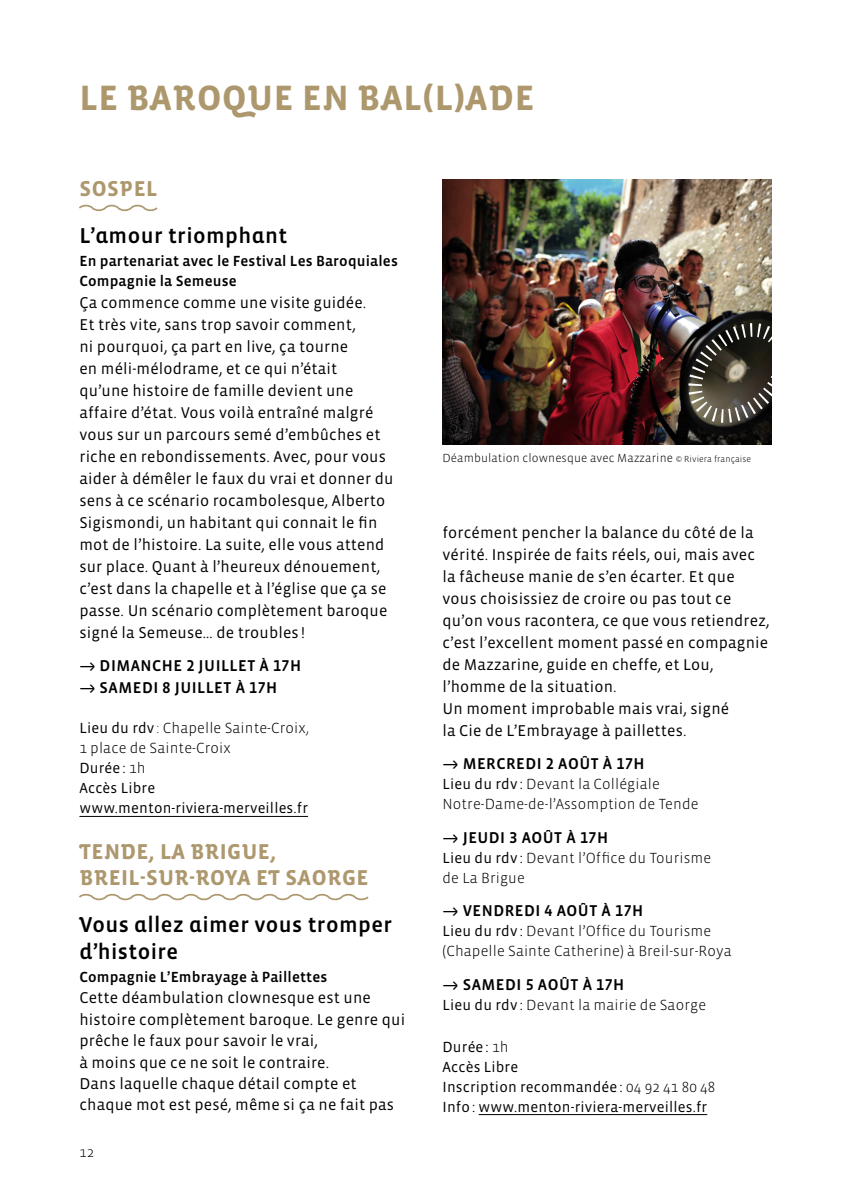
<style>
.page{position:relative;width:851px;height:1191px;background:#fff}
.page>*{position:absolute;margin:0;border:0;box-sizing:border-box;transform-origin:0 0}
.t1{font:700 36px "Vista Sans OTCE";letter-spacing:.02em;color:#ad986e}
.t2{font:500 22px/27px "Vista Sans OTCE";letter-spacing:.02em;color:#000}
.t3{font:700 22px/26px "Vista Sans OTCE";letter-spacing:.02em;color:#ad986e}
.t4{font:16px/22px "Vista Sans OTCE";letter-spacing:.01em;color:#000}
.t5{font:500 16px/22px "Vista Sans OTCE";letter-spacing:.03em;color:#000}
.t6{font:300 15px/20px "Vista Sans OTCE";letter-spacing:.01em;color:#000}
.t7{font:15px/20px "Vista Sans OTCE";letter-spacing:.01em;color:#000}
.t8{font:500 15px/20px "Vista Sans OTCE";letter-spacing:.01em;color:#000}
.t9{font:300 14px "Vista Sans OTCE";color:#000}
.t10{font:300 12px "Vista Sans OTCE";letter-spacing:.01em;color:#000}
.s1{font-weight:300}
.s2{font-size:9px}
.s3{font-weight:400}
</style>
<div class="page">
<img style="left:442px;top:180px;width:329px;height:265px">
<svg style="left:79px;top:204px;width:79px;height:8px"></svg>
<hr style="left:79px;top:816px;width:229px;height:1px;background:#000">
<svg style="left:79px;top:893px;width:290px;height:8px"></svg>
<hr style="left:478px;top:1114px;width:229px;height:1px;background:#000">
<svg style="left:688px;top:323px;width:84px;height:100px;background:#4b473f"></svg>
<h1 class="t1" style="left:79px;top:77px;width:456px">LE BAROQUE EN BAL(L)ADE</h1>
<h2 class="t3" style="left:79px;top:176px;width:79px">SOSPEL</h2>
<h2 class="t2" style="left:79px;top:222px;width:209px">L’amour triomphant</h2>
<p class="t8" style="left:79px;top:251px;width:320px">En partenariat avec le Festival Les Baroquiales<br>Compagnie la Semeuse</p>
<p class="t4" style="left:79px;top:291px;width:315px">Ça commence comme une visite guidée.<br>Et très vite, sans trop savoir comment,<br>ni pourquoi, ça part en live, ça tourne<br>en méli-mélodrame, et ce qui n’était<br>qu’une histoire de famille devient une affaire d’état. Vous voilà entraîné malgré vous sur un parcours semé d’embûches et riche en rebondissements. Avec, pour vous aider à démêler le faux du vrai et donner du sens à ce scénario rocambolesque, Alberto Sigismondi, un habitant qui connait le fin mot de l’histoire. La suite, elle vous attend sur place. Quant à l’heureux dénouement, c’est dans la chapelle et à l’église que ça se passe. Un scénario complètement baroque signé la Semeuse… de troubles !</p>
<p class="t5" style="left:100px;top:655px;width:203px">DIMANCHE 2 JUILLET À 17H<br>SAMEDI 8 JUILLET À 17H</p>
<p class="t7" style="left:79px;top:718px;width:231px">Lieu du rdv <span class="s1">: Chapelle Sainte-Croix,<br>1 place de Sainte-Croix<br></span>Durée : <span class="s1">1h<br></span>Accès Libre www.menton-riviera-merveilles.fr</p>
<h2 class="t3" style="left:79px;top:838px;width:290px">TENDE, LA BRIGUE,<br>BREIL-SUR-ROYA ET SAORGE</h2>
<h2 class="t2" style="left:79px;top:911px;width:314px">Vous allez aimer vous tromper d’histoire</h2>
<p class="t8" style="left:79px;top:966px;width:249px">Compagnie L’Embrayage à Paillettes</p>
<p class="t4" style="left:79px;top:987px;width:327px;line-height:21.4px">Cette déambulation clownesque est une histoire complètement baroque. Le genre qui prêche le faux pour savoir le vrai,<br>à moins que ce ne soit le contraire.<br>Dans laquelle chaque détail compte et chaque mot est pesé, même si ça ne fait pas</p>
<p class="t9" style="left:79px;top:1144px;width:16px">12</p>
<p class="t10" style="left:442px;top:451px;width:310px">Déambulation clownesque avec Mazzarine <span class="s2">© Riviera française</span></p>
<p class="t4" style="left:442px;top:521px;width:328px">forcément pencher la balance du côté de la vérité. Inspirée de faits réels, oui, mais avec la fâcheuse manie de s’en écarter. Et que vous choisissiez de croire ou pas tout ce qu’on vous racontera, ce que vous retiendrez, c’est l’excellent moment passé en compagnie de Mazzarine, guide en cheffe, et Lou, l’homme de la situation.<br>Un moment improbable mais vrai, signé<br>la Cie de L’Embrayage à paillettes.</p>
<p class="t5" style="left:462px;top:753px;width:183px">MERCREDI 2 AOÛT À 17H</p>
<p class="t6" style="left:442px;top:774px;width:257px"><span class="s3">Lieu du rdv :</span> Devant la Collégiale<br>Notre-Dame-de-l’Assomption de Tende</p>
<p class="t5" style="left:462px;top:826px;width:147px">JEUDI 3 AOÛT À 17H</p>
<p class="t6" style="left:442px;top:847px;width:270px"><span class="s3">Lieu du rdv :</span> Devant l’Office du Tourisme de La Brigue</p>
<p class="t5" style="left:462px;top:899px;width:182px">VENDREDI 4 AOÛT À 17H</p>
<p class="t6" style="left:442px;top:921px;width:291px"><span class="s3">Lieu du rdv :</span> Devant l’Office du Tourisme (Chapelle Sainte Catherine) à Breil-sur-Roya</p>
<p class="t5" style="left:462px;top:973px;width:163px">SAMEDI 5 AOÛT À 17H</p>
<p class="t6" style="left:442px;top:994px;width:265px"><span class="s3">Lieu du rdv :</span> Devant la mairie de Saorge</p>
<p class="t7" style="left:442px;top:1036px;width:274px">Durée : <span class="s1">1h<br></span>Accès Libre<br>Inscription recommandée : <span class="s1">04 92 41 80 48<br></span>Info : www.menton-riviera-merveilles.fr</p>
</div>
